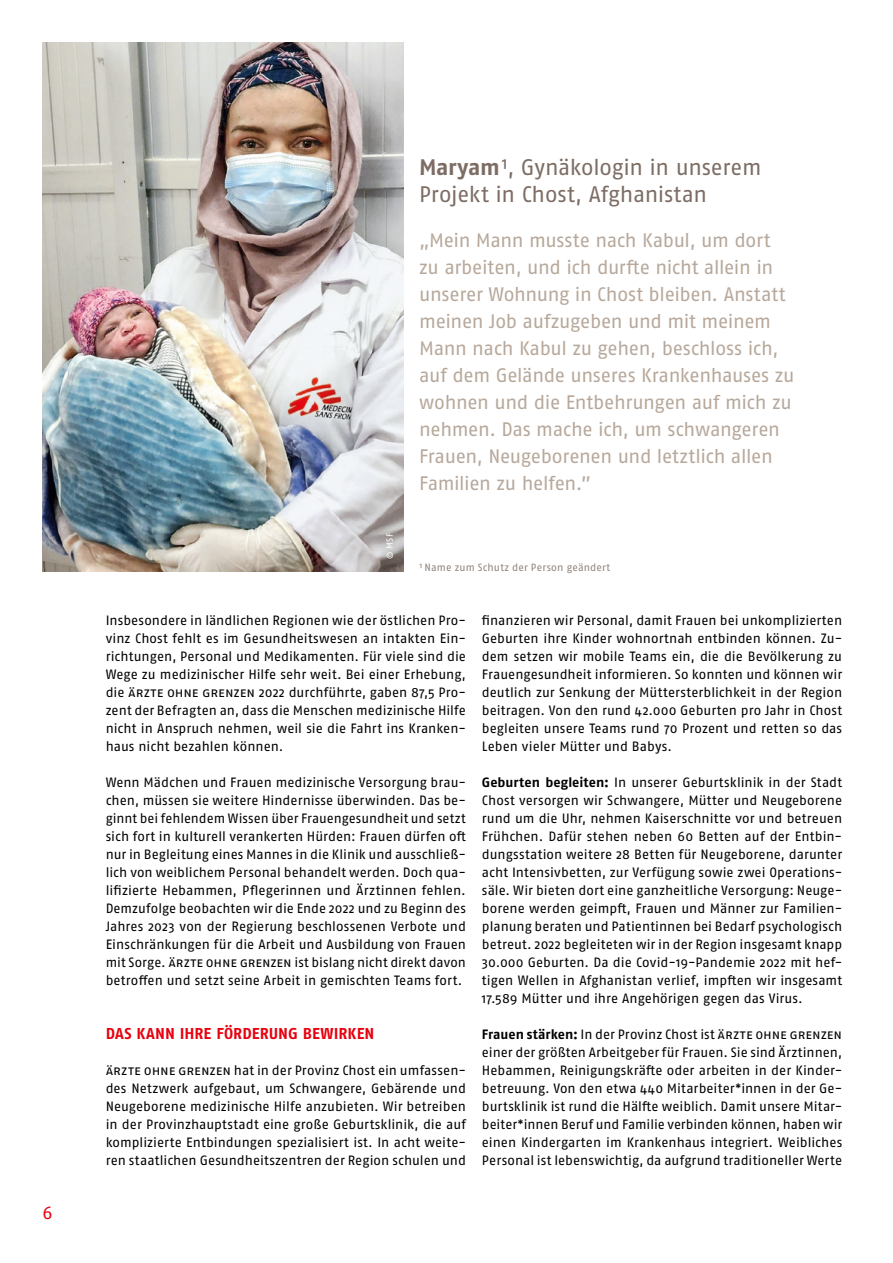
<style>
.page{position:relative;width:893px;height:1263px;background:#fff}
.page>*{position:absolute;margin:0;border:0;box-sizing:border-box;transform-origin:0 0}
.t1{font:22.5px/27px "Fago OT";letter-spacing:-.01em;color:#7d6d64}
.t2{font:19.5px/27px "Fago OT";letter-spacing:-.02em;color:#b7a89b}
.t3{font:18px "Fago OT";color:#e7000e}
.t4{font:700 15.75px "Fago OT";letter-spacing:.005em;color:#e7000e}
.t5{font:13.5px/18px "Fago OT";color:#000;text-align:justify}
.t6{font:10.5px "Fago OT";letter-spacing:.015em;color:#938479}
.t7{font:9px "Fago OT";color:#fff}
.s1{font-weight:700}
</style>
<div class="page">
<img style="left:43px;top:42px;width:360px;height:529px">
<div style="left:371px;top:520px;width:37px;height:52px;background:#000;opacity:.6"></div>
<h3 class="t3" style="left:43px;top:1202px;width:12px">6</h3>
<p class="t7" style="left:384px;top:559px;width:27px;rotate:-90deg">© MSF</p>
<h1 class="t1" style="left:419px;top:154px;width:344px"><span class="s1">Maryam</span>1, Gynäkologin in unserem<br>Projekt in Chost, Afghanistan</h1>
<p class="t2" style="left:419px;top:227px;width:377px">„Mein Mann musste nach Kabul, um dort zu arbeiten, und ich durfte nicht allein in unserer Wohnung in Chost bleiben. Anstatt meinen Job aufzugeben und mit meinem Mann nach Kabul zu gehen, beschloss ich, auf dem Gelände unseres Krankenhauses zu wohnen und die Entbehrungen auf mich zu nehmen. Das mache ich, um schwangeren Frauen, Neugeborenen und letztlich allen Familien zu helfen.”</p>
<p class="t6" style="left:419px;top:561px;width:193px">1 Name zum Schutz der Person geändert</p>
<p class="t5" style="left:106px;top:611px;width:362px">Insbesondere in ländlichen Regionen wie der östlichen Pro&shy;vinz Chost fehlt es im Gesundheitswesen an intakten Ein&shy;richtungen, Personal und Medikamenten. Für viele sind die Wege zu medizinischer Hilfe sehr weit. Bei einer Erhebung, die ärzte ohne grenzen 2022 durchführte, gaben 87,5 Pro&shy;zent der Befragten an, dass die Menschen medizinische Hilfe nicht in Anspruch nehmen, weil sie die Fahrt ins Kranken&shy;haus nicht bezahlen können.</p>
<p class="t5" style="left:106px;top:773px;width:362px">Wenn Mädchen und Frauen medizinische Versorgung brau&shy;chen, müssen sie weitere Hindernisse überwinden. Das be&shy;ginnt bei fehlendem Wissen über Frauengesundheit und setzt sich fort in kulturell verankerten Hürden: Frauen dürfen oft nur in Begleitung eines Mannes in die Klinik und ausschließ&shy;lich von weiblichem Personal behandelt werden. Doch qua&shy;lifizierte Hebammen, Pflegerinnen und Ärztinnen fehlen.<br>Demzufolge beobachten wir die Ende 2022 und zu Beginn des Jahres 2023 von der Regierung beschlossenen Verbote und Einschränkungen für die Arbeit und Ausbildung von Frauen mit Sorge. ärzte ohne grenzen ist bislang nicht direkt davon betroffen und setzt seine Arbeit in gemischten Teams fort.</p>
<p class="t4" style="left:106px;top:1024px;width:270px">DAS KANN IHRE FÖRDERUNG BEWIRKEN</p>
<p class="t5" style="left:106px;top:1061px;width:362px">ärzte ohne grenzen hat in der Provinz Chost ein umfassen&shy;des Netzwerk aufgebaut, um Schwangere, Gebärende und Neugeborene medizinische Hilfe anzubieten. Wir betreiben in der Provinzhauptstadt eine große Geburtsklinik, die auf komplizierte Entbindungen spezialisiert ist. In acht weite&shy;ren staatlichen Gesundheitszentren der Region schulen und</p>
<p class="t5" style="left:482px;top:611px;width:362px">finanzieren wir Personal, damit Frauen bei unkomplizierten Geburten ihre Kinder wohnortnah entbinden können. Zu&shy;dem setzen wir mobile Teams ein, die die Bevölkerung zu Frauengesundheit informieren. So konnten und können wir deutlich zur Senkung der Müttersterblichkeit in der Region beitragen. Von den rund 42.000 Geburten pro Jahr in Chost begleiten unsere Teams rund 70 Prozent und retten so das Leben vieler Mütter und Babys.</p>
<p class="t5" style="left:482px;top:773px;width:362px"><span class="s1">Geburten begleiten:</span> In unserer Geburtsklinik in der Stadt Chost versorgen wir Schwangere, Mütter und Neugeborene rund um die Uhr, nehmen Kaiserschnitte vor und betreuen Frühchen. Dafür stehen neben 60 Betten auf der Entbin&shy;dungsstation weitere 28 Betten für Neugeborene, darunter acht Intensivbetten, zur Verfügung sowie zwei Operations&shy;säle. Wir bieten dort eine ganzheitliche Versorgung: Neuge&shy;borene werden geimpft, Frauen und Männer zur Familien&shy;planung beraten und Patientinnen bei Bedarf psychologisch betreut. 2022 begleiteten wir in der Region insgesamt knapp 30.000 Geburten. Da die Covid-19-Pandemie 2022 mit hef&shy;tigen Wellen in Afghanistan verlief, impften wir insgesamt 17.589 Mütter und ihre Angehörigen gegen das Virus.</p>
<p class="t5" style="left:482px;top:1025px;width:362px"><span class="s1">Frauen stärken:</span> In der Provinz Chost ist ärzte ohne grenzen einer der größten Arbeitgeber für Frauen. Sie sind Ärztinnen, Hebammen, Reinigungskräfte oder arbeiten in der Kinder&shy;betreuung. Von den etwa 440 Mitarbeiter*innen in der Ge&shy;burtsklinik ist rund die Hälfte weiblich. Damit unsere Mitar&shy;beiter*innen Beruf und Familie verbinden können, haben wir einen Kindergarten im Krankenhaus integriert. Weibliches Personal ist lebenswichtig, da aufgrund traditioneller Werte</p>
</div>
